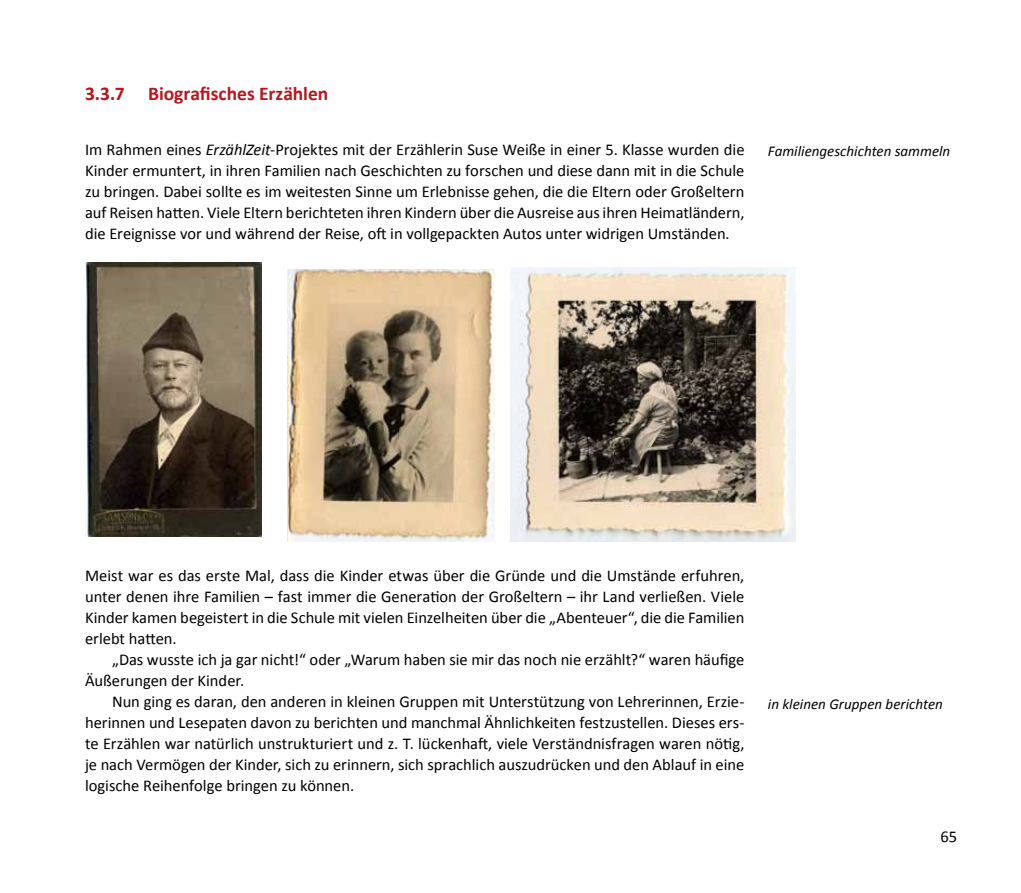
<style>
.page{position:relative;width:1021px;height:893px;background:#fff}
.page>*{position:absolute;margin:0;border:0;box-sizing:border-box;transform-origin:0 0}
.t1{font:700 19.5px "Calibri";color:#b6171c}
.t2{font:16.5px/21px "Calibri";letter-spacing:-.005em;color:#000;text-align:justify}
.t3{font:italic 15px "Calibri";color:#000}
.s1{font-style:italic}
</style>
<div class="page">
<img style="left:85px;top:263px;width:176px;height:274px">
<img style="left:287px;top:269px;width:208px;height:272px">
<img style="left:510px;top:267px;width:285px;height:274px">
<p class="t1" style="left:85px;top:81px;width:245px">3.3.7 Biografisches Erzählen</p>
<p class="t2" style="left:85px;top:139px;width:661px">Im Rahmen eines <span class="s1">ErzählZeit</span>-Projektes mit der Erzählerin Suse Weiße in einer 5. Klasse wurden die Kinder ermuntert, in ihren Familien nach Geschichten zu forschen und diese dann mit in die Schule zu bringen. Dabei sollte es im weitesten Sinne um Erlebnisse gehen, die die Eltern oder Großeltern auf Reisen hatten. Viele Eltern berichteten ihren Kindern über die Ausreise aus ihren Heimatländern, die Ereignisse vor und während der Reise, oft in vollgepackten Autos unter widrigen Umständen.</p>
<p class="t3" style="left:767px;top:141px;width:184px">Familiengeschichten sammeln</p>
<p class="t2" style="left:85px;top:565px;width:661px">Meist war es das erste Mal, dass die Kinder etwas über die Gründe und die Umstände erfuhren, unter denen ihre Familien – fast immer die Generation der Großeltern – ihr Land verließen. Viele Kinder kamen begeistert in die Schule mit vielen Einzelheiten über die „Abenteuer“, die die Familien erlebt hatten.</p>
<p class="t2" style="left:85px;top:649px;width:661px;text-indent:27px">„Das wusste ich ja gar nicht!“ oder „Warum haben sie mir das noch nie erzählt?“ waren häufige<br>Äußerungen der Kinder.</p>
<p class="t2" style="left:85px;top:691px;width:661px;text-indent:27px">Nun ging es daran, den anderen in kleinen Gruppen mit Unterstützung von Lehrerinnen, Erzie&shy;herinnen und Lesepaten davon zu berichten und manchmal Ähnlichkeiten festzustellen. Dieses ers&shy;te Erzählen war natürlich unstrukturiert und z. T. lückenhaft, viele Verständnisfragen waren nötig, je nach Vermögen der Kinder, sich zu erinnern, sich sprachlich auszudrücken und den Ablauf in eine logische Reihenfolge bringen zu können.</p>
<p class="t3" style="left:767px;top:694px;width:176px">in kleinen Gruppen berichten</p>
<p class="t2" style="left:940px;top:826px;width:18px">65</p>
</div>
